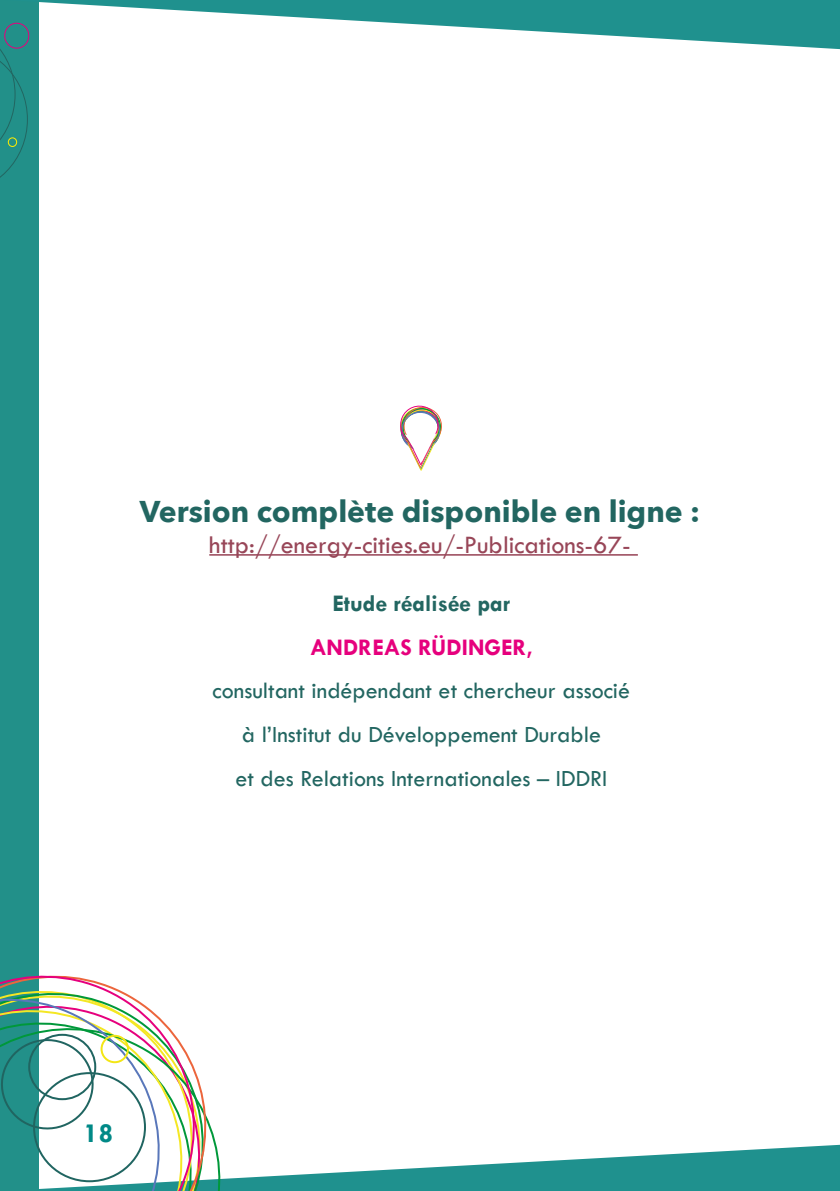
<style>
.page{position:relative;width:840px;height:1191px;background:#fff}
.page>*{position:absolute;margin:0;border:0;box-sizing:border-box;transform-origin:0 0}
.t1{font:700 30px "Avenir Next";color:#226661}
.t2{font:700 28px "Tw Cen";color:#008987}
.t3{font:26px "Tw Cen";color:#984658}
.t4{font:24px/43.6px "Tw Cen";color:#226661;text-align:center}
.t5{font:700 24px "Tw Cen";color:#226661}
.t6{font:700 24px "Tw Cen";color:#e6007d}
</style>
<div class="page">
<div style="left:0;top:0;width:38px;height:1191px;background:#229089"></div>
<svg style="left:0;top:49px;width:28px;height:129px"></svg>
<div style="left:8px;top:137px;width:9px;height:10px;border:1px solid #ffed00;border-radius:50%"></div>
<svg style="left:217px;top:1144px;width:622px;height:47px"></svg>
<svg style="left:0;top:953px;width:217px;height:238px"></svg>
<div style="left:100px;top:1034px;width:29px;height:29px;border:2px solid #f3e615;border-radius:50%"></div>
<hr style="left:209px;top:554px;width:428px;height:1px;background:#984658">
<img style="left:400px;top:405px;width:42px;height:66px">
<svg style="left:4px;top:0;width:835px;height:49px;fill:#22918e"></svg>
<p class="t1" style="left:140px;top:485px;width:561px">Version complète disponible en ligne :</p>
<p class="t3" style="left:209px;top:529px;width:422px">http://energy-cities.eu/-Publications-67-</p>
<p class="t5" style="left:332px;top:589px;width:179px">Etude réalisée par</p>
<p class="t6" style="left:310px;top:632px;width:224px">ANDREAS RÜDINGER,</p>
<p class="t4" style="left:212px;top:669px;width:419px">consultant indépendant et chercheur associé à l’Institut du Développement Durable<br>et des Relations Internationales – IDDRI</p>
<p class="t2" style="left:83px;top:1116px;width:31px">18</p>
</div>
